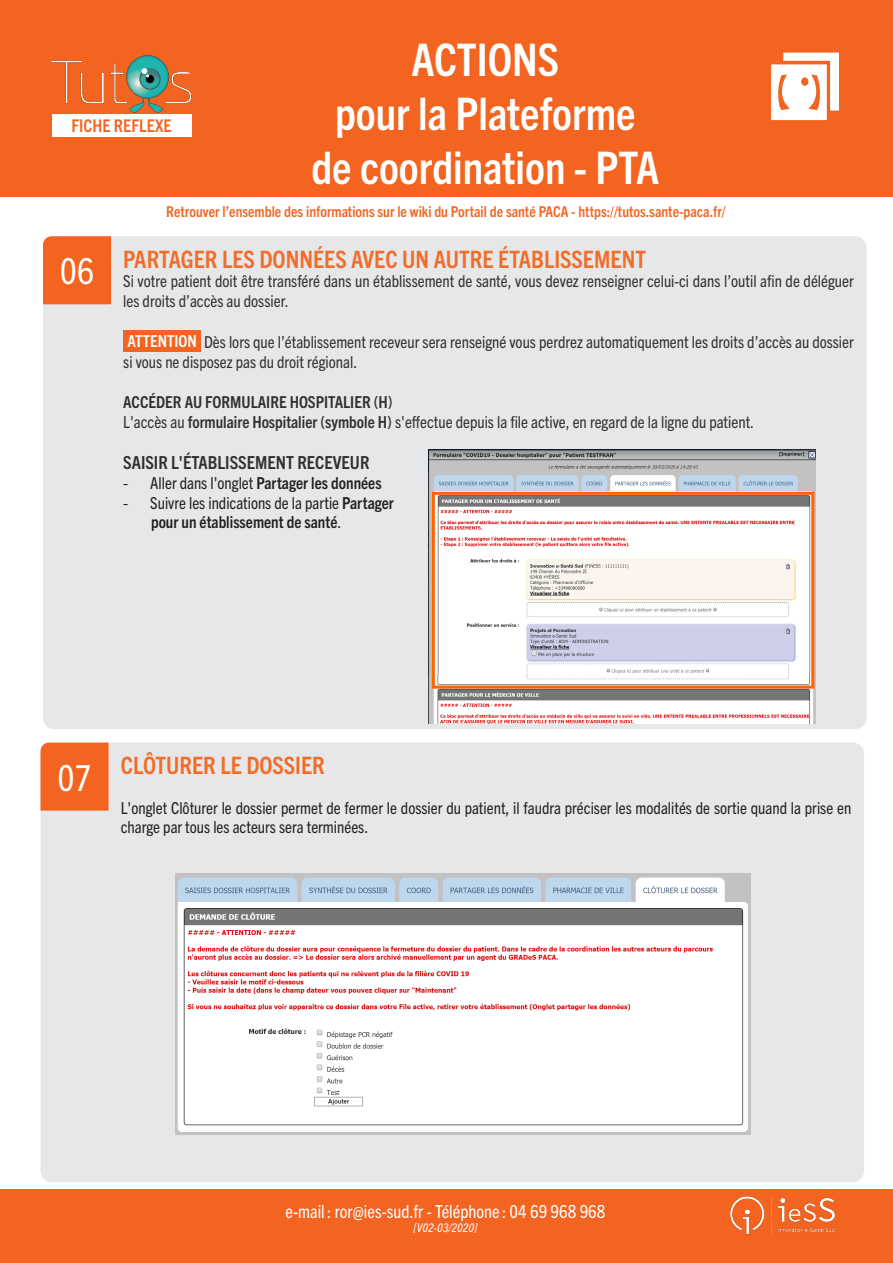
<style>
.page{position:relative;width:893px;height:1263px;background:#fff}
.page>*{position:absolute;margin:0;border:0;box-sizing:border-box;transform-origin:0 0}
.t1{font:700 condensed 45px/54px "Trade Gothic Next LT Pro";color:#fff;text-align:center}
.t2{font:condensed 36px "Trade Gothic Next LT Pro";color:#fff}
.t3{font:700 condensed 24px "Trade Gothic Next LT Pro";color:#f36c28}
.t4{font:condensed 18px "Trade Gothic Next LT Pro";color:#fff}
.t5{font:700 condensed 18px "Trade Gothic Next LT Pro";color:#312f30}
.t6{font:700 condensed 17.55px "Trade Gothic Next LT Pro";color:#f36421}
.t7{font:condensed 16.5px/19.8px "Trade Gothic Next LT Pro";color:#312f30}
.t8{font:condensed 16.5px/19.8px "Trade Gothic Next LT Pro";color:#231f20}
.t9{font:700 condensed 16.5px "Trade Gothic Next LT Pro";color:#231f20}
.t10{font:700 condensed 16.5px "Trade Gothic Next LT Pro";color:#312f30}
.t11{font:700 condensed 15px "Trade Gothic Next LT Pro";color:#f36421}
.t12{font:italic condensed 12px "Trade Gothic Next LT Pro";color:#fff}
.s1{font-weight:700;color:#fff}
.s2{font-weight:700}
.s3{font-family:"Myriad Pro";font-weight:400;font-stretch:normal}
.s4{font-weight:400}
.s5{font-family:"Myriad Pro";font-stretch:normal}
</style>
<div class="page">
<div style="left:0;top:0;width:893px;height:197px;background:#f36421"></div>
<svg style="left:771px;top:53px;width:68px;height:67px"></svg>
<div style="left:0;top:1189px;width:893px;height:74px;background:#f36421"></div>
<img style="left:730px;top:1196px;width:105px;height:39px">
<div style="left:52px;top:114px;width:139px;height:22px;background:#fff"></div>
<img style="left:51px;top:55px;width:141px;height:58px">
<div style="left:43px;top:236px;width:823px;height:493px;background:#e6e7e9;border-radius:11px"></div>
<div style="left:41px;top:743px;width:823px;height:439px;background:#e6e7e9;border-radius:11px"></div>
<div style="left:43px;top:236px;width:68px;height:68px;background:#f36421"></div>
<div style="left:41px;top:743px;width:68px;height:68px;background:#f36421"></div>
<div style="left:123px;top:330px;width:78px;height:22px;background:#f36421"></div>
<img style="left:429px;top:450px;width:387px;height:273px">
<img style="left:176px;top:873px;width:574px;height:261px">
<p class="t6" style="left:71px;top:114px;width:102px">FICHE REFLEXE</p>
<h1 class="t1" style="left:311px;top:30px;width:349px">ACTIONS<br>pour la Plateforme de coordination - PTA</h1>
<p class="t2" style="left:60px;top:247px;width:36px">06</p>
<p class="t11" style="left:166px;top:201px;width:561px">Retrouver l’ensemble des informations sur le wiki du Portail de santé PACA - https://tutos.sante-paca.fr/</p>
<p class="t3" style="left:123px;top:242px;width:524px">PARTAGER LES DONNÉES AVEC UN AUTRE ÉTABLISSEMENT</p>
<p class="t7" style="left:123px;top:270px;width:732px">Si votre patient doit être transféré dans un établissement de santé, vous devez renseigner celui-ci dans l’outil afin de déléguer les droits d’accès au dossier.</p>
<p class="t7" style="left:128px;top:331px;width:728px"><span class="s1">ATTENTION</span> Dès lors que l’établissement receveur sera renseigné vous perdrez automatiquement les droits d’accès au dossier</p>
<p class="t7" style="left:123px;top:351px;width:235px">si vous ne disposez pas du droit régional.</p>
<p class="t10" style="left:123px;top:390px;width:271px">ACCÉDER AU FORMULAIRE HOSPITALIER (H)</p>
<p class="t7" style="left:123px;top:411px;width:632px">L'accès au <span class="s2">formulaire Hospitalier (symbole H)</span> s'effectue depuis la file active, en regard de la ligne du patient.</p>
<p class="t5" style="left:123px;top:450px;width:248px">SAISIR L'ÉTABLISSEMENT RECEVEUR</p>
<p class="t9" style="left:123px;top:471px;width:260px"><span class="s3">-</span> <span class="s4">Aller dans l'onglet</span> Partager les données</p>
<p class="t8" style="left:123px;top:492px;width:272px"><span class="s5">-</span> Suivre les indications de la partie <span class="s2">Partager</span></p>
<p class="t9" style="left:151px;top:511px;width:192px">pour un établissement de santé<span class="s4">.</span></p>
<p class="t2" style="left:57px;top:753px;width:36px">07</p>
<p class="t3" style="left:121px;top:749px;width:206px">CLÔTURER LE DOSSIER</p>
<p class="t8" style="left:121px;top:796px;width:732px">L'onglet Clôturer le dossier permet de fermer le dossier du patient, il faudra préciser les modalités de sortie quand la prise en charge par tous les acteurs sera terminées.</p>
<p class="t4" style="left:286px;top:1199px;width:321px">e-mail : ror@ies-sud.fr - Téléphone : 04 69 968 968</p>
<p class="t12" style="left:414px;top:1220px;width:65px">[V02-03/2020]</p>
</div>
